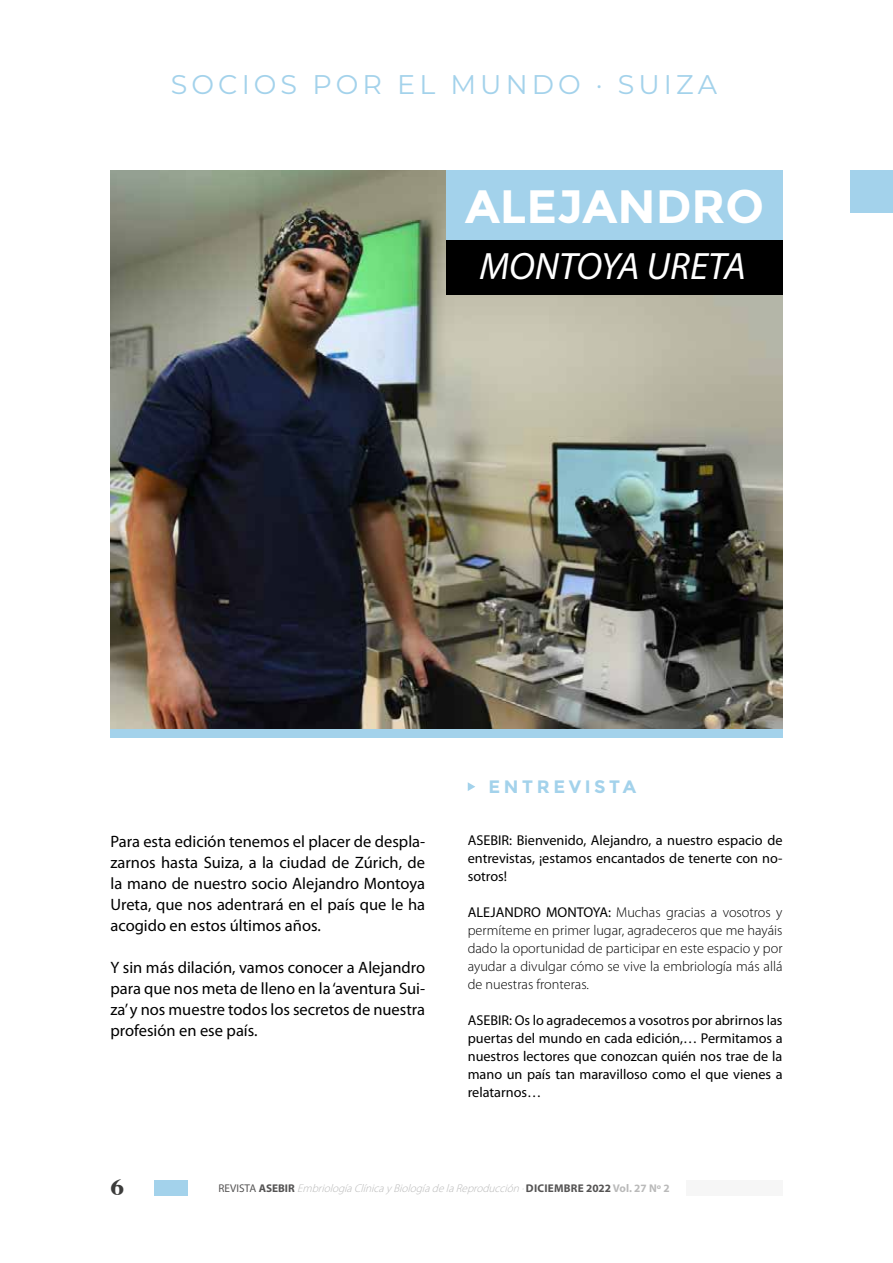
<style>
.page{position:relative;width:893px;height:1263px;background:#fff}
.page>*{position:absolute;margin:0;border:0;box-sizing:border-box;transform-origin:0 0}
.t1{font:700 46.8px "Montserrat";color:#fff}
.t2{font:italic 38.25px "Myriad Pro";color:#fff}
.t3{font:27px "Montserrat";letter-spacing:.15em;color:#a3d2eb}
.t4{font:22.5px "Grouch IT Cby BT";color:#3c3c3b}
.t5{font:700 18px "Montserrat";letter-spacing:.2em;color:#a3d2eb}
.t6{font:16.5px/21px "Myriad Pro";color:#000;text-align:justify}
.t7{font:14.25px/18px "Myriad Pro";color:#000;text-align:justify}
.t8{font:300 14.25px/18px "Myriad Pro";color:#000;text-align:justify}
.t9{font:italic 300 11.25px "Myriad Pro";color:#bababa}
.s1{font-weight:400}
.s2{font-weight:400;font-style:normal;color:#555454}
.s3{font-weight:700;font-style:normal;color:#555454}
.s4{font-weight:700;font-style:normal}
</style>
<div class="page">
<div style="left:154px;top:1180px;width:33px;height:15px;background:#a3d2eb"></div>
<div style="left:686px;top:1180px;width:96px;height:15px;background:#f6f6f6"></div>
<img style="left:110px;top:170px;width:672px;height:559px">
<div style="left:850px;top:170px;width:43px;height:43px;background:#a3d2eb"></div>
<div style="left:110px;top:729px;width:672px;height:9px;background:#a3d2eb"></div>
<div style="left:446px;top:170px;width:336px;height:86px;background:#a3d2eb"></div>
<div style="left:446px;top:240px;width:336px;height:54px;background:#000"></div>
<svg style="left:468px;top:782px;width:7px;height:9px"></svg>
<h3 class="t3" style="left:171px;top:66px;width:548px">SOCIOS POR EL MUNDO · SUIZA</h3>
<h1 class="t1" style="left:465px;top:179px;width:300px">ALEJANDRO</h1>
<h2 class="t2" style="left:480px;top:243px;width:268px">MONTOYA URETA</h2>
<p class="t6" style="left:110px;top:830px;width:316px">Para esta edición tenemos el placer de despla&shy;zarnos hasta Suiza, a la ciudad de Zúrich, de la mano de nuestro socio Alejandro Montoya Ureta, que nos adentrará en el país que le ha acogido en estos últimos años.</p>
<p class="t6" style="left:110px;top:956px;width:316px">Y sin más dilación, vamos conocer a Alejandro para que nos meta de lleno en la ‘aventura Sui&shy;za’ y nos muestre todos los secretos de nuestra profesión en ese país.</p>
<p class="t5" style="left:488px;top:775px;width:149px">ENTREVISTA</p>
<p class="t7" style="left:468px;top:831px;width:316px">ASEBIR: Bienvenido, Alejandro, a nuestro espacio de entrevistas, ¡estamos encantados de tenerte con no&shy;sotros!</p>
<p class="t8" style="left:468px;top:903px;width:316px"><span class="s1">ALEJANDRO MONTOYA:</span> Muchas gracias a vosotros y permíteme en primer lugar, agradeceros que me hayáis dado la oportunidad de participar en este espacio y por ayudar a divulgar cómo se vive la embriología más allá de nuestras fronteras.</p>
<p class="t7" style="left:468px;top:1011px;width:316px">ASEBIR: Os lo agradecemos a vosotros por abrirnos las puertas del mundo en cada edición,… Permitamos a nuestros lectores que conozcan quién nos trae de la mano un país tan maravilloso como el que vienes a relatarnos…</p>
<h3 class="t4" style="left:110px;top:1173px;width:15px">6</h3>
<p class="t9" style="left:218px;top:1181px;width:453px"><span class="s2">R E V I S TA</span> <span class="s3">A S E B I R</span> EmbriologíaClínicayBiologíadelaReproducción·<span class="s3">D I C I E M B R E 2 0 2 2</span> <span class="s4">Vo l . 2 7 N º 2</span></p>
</div>
